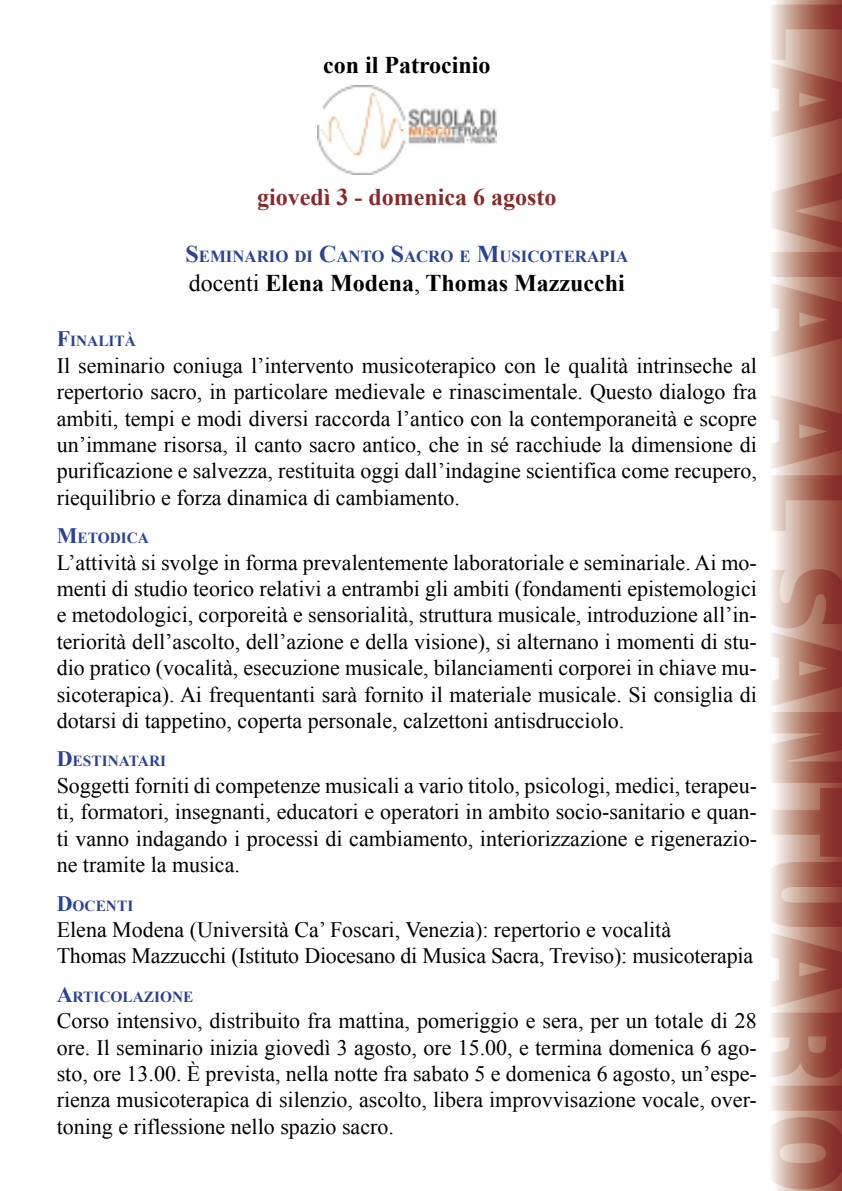
<style>
.page{position:relative;width:842px;height:1191px;background:#fff}
.page>*{position:absolute;margin:0;border:0;box-sizing:border-box;transform-origin:0 0}
.t1{font:700 24px "Times New Roman";color:#000}
.t2{font:700 24px "Times New Roman";color:#862b29}
.t3{font:22px/26.4px "Times New Roman";color:#000;text-align:justify}
.t4{font:700 16.8px "Times New Roman";color:#2c4390}
.t5{font:700 15.4px "Times New Roman";color:#2c4390}
.s1{font-size:24px}
.s2{font-weight:400}
.s3{font-size:22px}
</style>
<div class="page">
<svg style="left:771px;top:5px;width:71px;height:1184px;background:#b9877a"></svg>
<img style="left:318px;top:86px;width:178px;height:88px">
<p class="t1" style="left:323px;top:48px;width:169px">con il Patrocinio</p>
<p class="t2" style="left:257px;top:180px;width:301px">giovedì 3 - domenica 6 agosto</p>
<p class="t4" style="left:185px;top:245px;width:444px"><span class="s1">S</span>EMINARIO DI <span class="s1">C</span>ANTO <span class="s1">S</span>ACRO E <span class="s1">M</span>USICOTERAPIA</p>
<p class="t1" style="left:189px;top:266px;width:438px"><span class="s2">docenti</span> Elena Modena<span class="s2">,</span> Thomas Mazzucchi</p>
<p class="t5" style="left:57px;top:330px;width:81px"><span class="s3">F</span>INALITÀ</p>
<p class="t3" style="left:57px;top:352px;width:702px">Il seminario coniuga l’intervento musicoterapico con le qualità intrinseche al repertorio sacro, in particolare medievale e rinascimentale. Questo dialogo fra ambiti, tempi e modi diversi raccorda l’antico con la contemporaneità e scopre un’immane risorsa, il canto sacro antico, che in sé racchiude la dimensione di purificazione e salvezza, restituita oggi dall’indagine scientifica come recupero, riequilibrio e forza dinamica di cambiamento.</p>
<p class="t5" style="left:57px;top:527px;width:94px"><span class="s3">M</span>ETODICA</p>
<p class="t3" style="left:57px;top:548px;width:702px">L’attività si svolge in forma prevalentemente laboratoriale e seminariale. Ai mo&shy;menti di studio teorico relativi a entrambi gli ambiti (fondamenti epistemologici e metodologici, corporeità e sensorialità, struttura musicale, introduzione all’in&shy;teriorità dell’ascolto, dell’azione e della visione), si alternano i momenti di stu&shy;dio pratico (vocalità, esecuzione musicale, bilanciamenti corporei in chiave mu&shy;sicoterapica). Ai frequentanti sarà fornito il materiale musicale. Si consiglia di dotarsi di tappetino, coperta personale, calzettoni antisdrucciolo.</p>
<p class="t5" style="left:57px;top:750px;width:111px"><span class="s3">D</span>ESTINATARI</p>
<p class="t3" style="left:57px;top:772px;width:702px">Soggetti forniti di competenze musicali a vario titolo, psicologi, medici, terapeu&shy;ti, formatori, insegnanti, educatori e operatori in ambito socio-sanitario e quan&shy;ti vanno indagando i processi di cambiamento, interiorizzazione e rigenerazio&shy;ne tramite la musica.</p>
<p class="t5" style="left:57px;top:894px;width:78px"><span class="s3">D</span>OCENTI</p>
<p class="t3" style="left:57px;top:916px;width:698px">Elena Modena (Università Ca’ Foscari, Venezia): repertorio e vocalità<br>Thomas Mazzucchi (Istituto Diocesano di Musica Sacra, Treviso): musicoterapia</p>
<p class="t5" style="left:57px;top:986px;width:138px"><span class="s3">A</span>RTICOLAZIONE</p>
<p class="t3" style="left:57px;top:1007px;width:702px">Corso intensivo, distribuito fra mattina, pomeriggio e sera, per un totale di 28 ore. Il seminario inizia giovedì 3 agosto, ore 15.00, e termina domenica 6 ago&shy;sto, ore 13.00. È prevista, nella notte fra sabato 5 e domenica 6 agosto, un’espe&shy;rienza musicoterapica di silenzio, ascolto, libera improvvisazione vocale, over&shy;toning e riflessione nello spazio sacro.</p>
</div>
